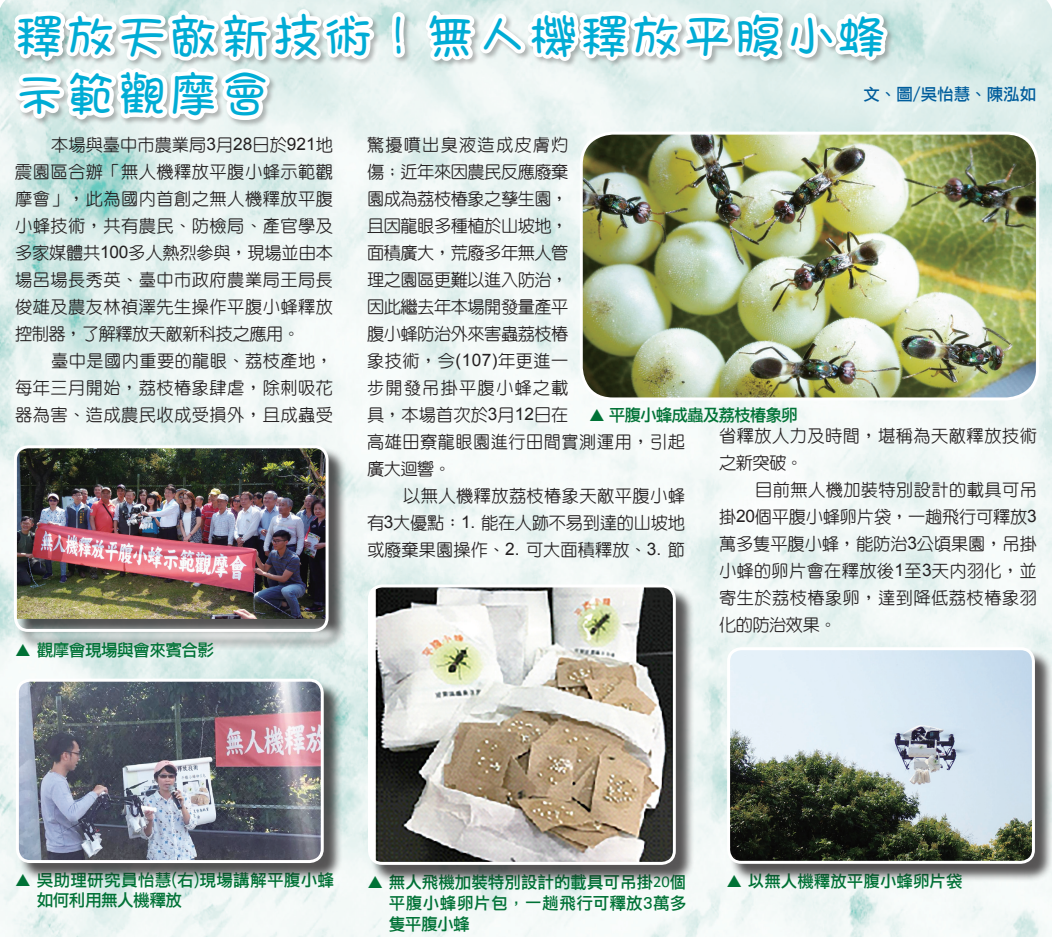
<style>
.page{position:relative;width:1052px;height:937px;background:#fff}
.page>*{position:absolute;margin:0;border:0;box-sizing:border-box;transform-origin:0 0}
.t1{font:700 48px/58.7px "AR Tian Niu B5";letter-spacing:.07em;color:#00acd5}
.t2{font:500 17.25px/27px "Yen Round";letter-spacing:.02em;color:#231f20;text-align:justify}
.t3{font:500 17.25px/27px "Yen Round";letter-spacing:-.03em;color:#231f20}
.t4{font:16.65px/19.6px "DF Li Hei Md HK BF";letter-spacing:.01em;color:#007236}
.t5{font:16.65px "DF Li Hei Md HK BF";letter-spacing:-.035em;color:#007236}
.t6{font:16.65px "DF Li Hei Md HK BF";letter-spacing:-.06em;color:#007236}
.t7{font:16.5px/21px "DF Li Hei Md HK BF";color:#007236}
.t8{font:16.5px "DF Li Hei Md HK BF";color:#005d9c}
.s1{font-family:"Arial";font-weight:400}
.s2{font-family:"Calibri"}
.s3{font-size:16.65px}
</style>
<div class="page">
<img style="left:0;top:0;width:1052px;height:937px">
<img style="left:581px;top:133px;width:454px;height:266px">
<div style="left:580px;top:132px;width:459px;height:268px;border:3px solid #fff;border-radius:32px"></div>
<div style="left:16px;top:447px;width:331px;height:203px;background:#231f20;opacity:.75"></div>
<img style="left:18px;top:567px;width:306px;height:52px">
<div style="left:14px;top:445px;width:314px;height:187px;border:3px solid #fff;border-radius:13px"></div>
<div style="left:13px;top:8px;width:881px;height:119px;background:#231f20;opacity:.3"></div>
<svg style="left:387px;top:0;width:25px;height:65px"></svg>
<img style="left:421px;top:0;width:470px;height:353px">
<svg style="left:7px;top:0;width:373px;height:567px"></svg>
<div style="left:18px;top:681px;width:324px;height:201px;background:#231f20;opacity:.75"></div>
<img style="left:17px;top:680px;width:305px;height:181px">
<div style="left:16px;top:678px;width:308px;height:185px;border:3px solid #fff;border-radius:13px"></div>
<div style="left:370px;top:587px;width:324px;height:297px;background:#231f20;opacity:.75"></div>
<img style="left:369px;top:586px;width:305px;height:277px">
<div style="left:368px;top:584px;width:308px;height:281px;border:3px solid #fff;border-radius:13px"></div>
<div style="left:729px;top:649px;width:323px;height:233px;background:#231f20;opacity:.75"></div>
<img style="left:728px;top:649px;width:305px;height:213px">
<div style="left:727px;top:647px;width:307px;height:217px;border:3px solid #fff;border-radius:13px"></div>
<svg style="left:590px;top:409px;width:14px;height:12px"></svg>
<svg style="left:16px;top:644px;width:14px;height:12px"></svg>
<svg style="left:16px;top:874px;width:14px;height:12px"></svg>
<svg style="left:368px;top:876px;width:14px;height:12px"></svg>
<svg style="left:727px;top:874px;width:14px;height:13px"></svg>
<h1 class="t1" style="left:16px;top:6px;width:871px">釋放天敵新技術！無人機釋放平腹小蜂示範觀摩會</h1>
<p class="t8" style="left:863px;top:86px;width:174px">文、圖/吳怡慧、陳泓如</p>
<p class="t2" style="left:15px;top:131px;width:319px;text-indent:36px">本場與臺中市農業局<span class="s1">3</span>月<span class="s1">28</span>日於<span class="s1">921</span>地震園區合辦「無人機釋放平腹小蜂示範觀摩會」，此為國內首創之無人機釋放平腹小蜂技術，共有農民、防檢局、產官學及多家媒體共<span class="s1">100</span>多人熱烈參與，現場並由本場呂場長秀英、臺中市政府農業局王局長俊雄及農友林禎澤先生操作平腹小蜂釋放控制器，了解釋放天敵新科技之應用。</p>
<p class="t2" style="left:15px;top:347px;width:319px;text-indent:36px">臺中是國內重要的龍眼、荔枝產地，每年三月開始，荔枝椿象肆虐，除刺吸花器為害、造成農民收成受損外，且成蟲受</p>
<p class="t5" style="left:37px;top:642px;width:179px">觀摩會現場與會來賓合影</p>
<p class="t3" style="left:367px;top:131px;width:319px">驚擾噴出臭液造成皮膚灼<br>傷；近年來因農民反應廢棄<br>園成為荔枝椿象之孳生園，<br>且因龍眼多種植於山坡地，<br>面積廣大，荒廢多年無人管<br>理之園區更難以進入防治，<br>因此繼去年本場開發量產平<br>腹小蜂防治外來害蟲荔枝椿<br>象技術，今<span class="s1">(107)</span>年更進一<br>步開發吊掛平腹小蜂之載<br>具，本場首次於<span class="s1">3</span>月<span class="s1">12</span>日在<br>高雄田寮龍眼園進行田間實測運用，引起廣大迴響。</p>
<p class="t2" style="left:367px;top:482px;width:319px;text-indent:36px">以無人機釋放荔枝椿象天敵平腹小蜂有<span class="s1">3</span>大優點：<span class="s1">1.</span> 能在人跡不易到達的山坡地或廢棄果園操作、<span class="s1">2.</span> 可大面積釋放、<span class="s1">3.</span> 節</p>
<p class="t6" style="left:609px;top:407px;width:190px">平腹小蜂成蟲及荔枝椿象卵</p>
<p class="t2" style="left:719px;top:422px;width:319px">省釋放人力及時間，堪稱為天敵釋放技術之新突破。</p>
<p class="t2" style="left:719px;top:476px;width:319px;text-indent:36px">目前無人機加裝特別設計的載具可吊掛<span class="s1">20</span>個平腹小蜂卵片袋，一趟飛行可釋放<span class="s1">3</span>萬多隻平腹小蜂，能防治<span class="s1">3</span>公頃果園，吊掛小蜂的卵片會在釋放後<span class="s1">1</span>至<span class="s1">3</span>天內羽化，並寄生於荔枝椿象卵，達到降低荔枝椿象羽化的防治效果。</p>
<p class="t4" style="left:37px;top:870px;width:299px">吳助理研究員怡慧(右)現場講解平腹小蜂如何利用無人機釋放</p>
<p class="t7" style="left:389px;top:871px;width:299px">無人飛機加裝特別設計的載具可吊掛<span class="s2">20</span>個平腹小蜂卵片包，一趟飛<span class="s3">行可釋放3萬多</span></p>
<p class="t5" style="left:389px;top:915px;width:82px">隻平腹小蜂</p>
<p class="t7" style="left:748px;top:870px;width:216px">以無人機釋放平腹小蜂卵片袋</p>
</div>
